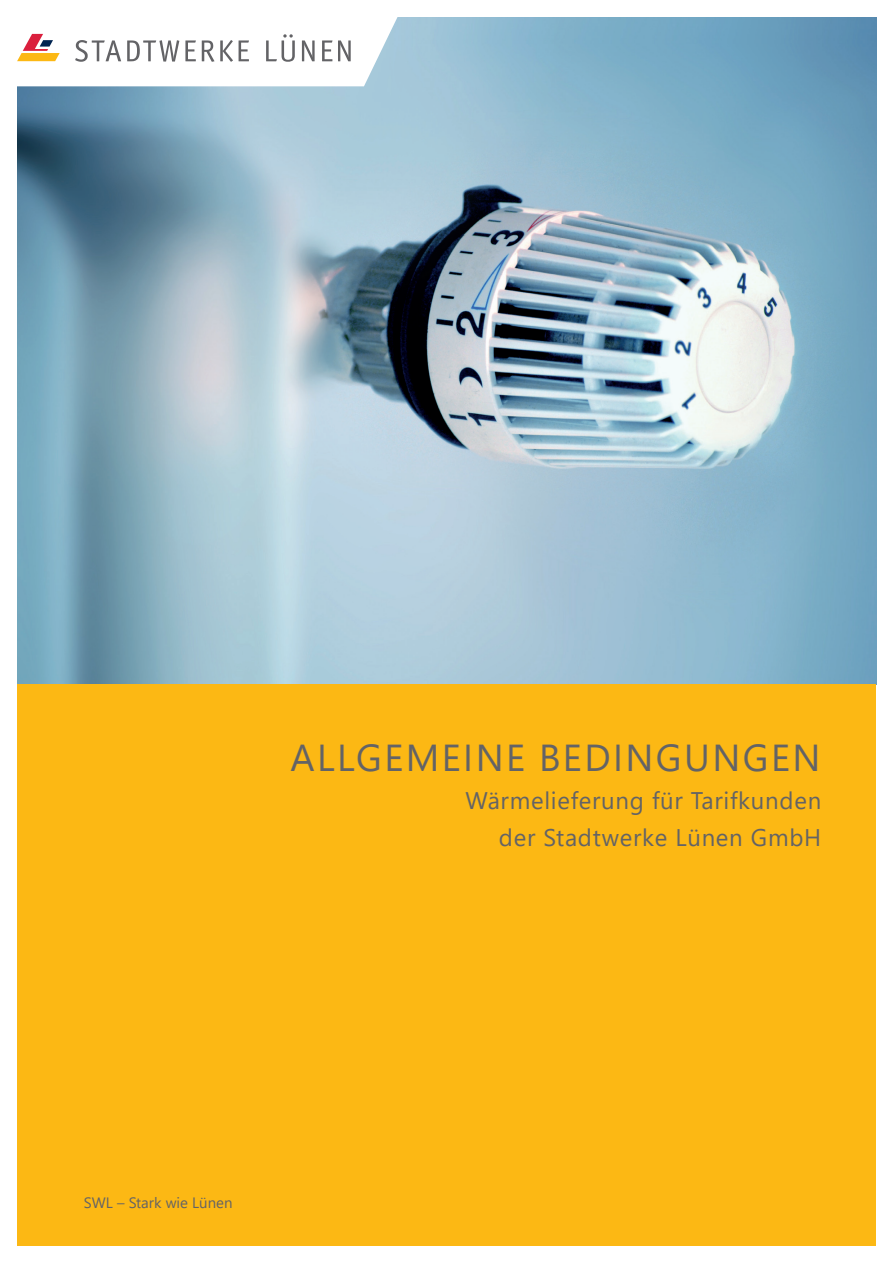
<style>
.page{position:relative;width:893px;height:1263px;background:#fff}
.page>*{position:absolute;margin:0;border:0;box-sizing:border-box;transform-origin:0 0}
.t1{font:37.5px "Segoe UI";letter-spacing:.065em;color:#636366}
.t2{font:24px/37.5px "Segoe UI";letter-spacing:.03em;color:#636366;text-align:right}
.t3{font:15px "Segoe UI";color:#636366}
</style>
<div class="page">
<img style="left:17px;top:17px;width:859px;height:667px">
<svg style="left:17px;top:17px;width:381px;height:69px"></svg>
<div style="left:17px;top:685px;width:859px;height:561px;background:#fcb814"></div>
<h1 class="t1" style="left:291px;top:723px;width:531px">ALLGEMEINE BEDINGUNGEN</h1>
<p class="t2" style="left:465px;top:780px;width:357px">Wärmelieferung für Tarifkunden der Stadtwerke Lünen GmbH</p>
<p class="t3" style="left:84px;top:1188px;width:150px">SWL – Stark wie Lünen</p>
</div>
